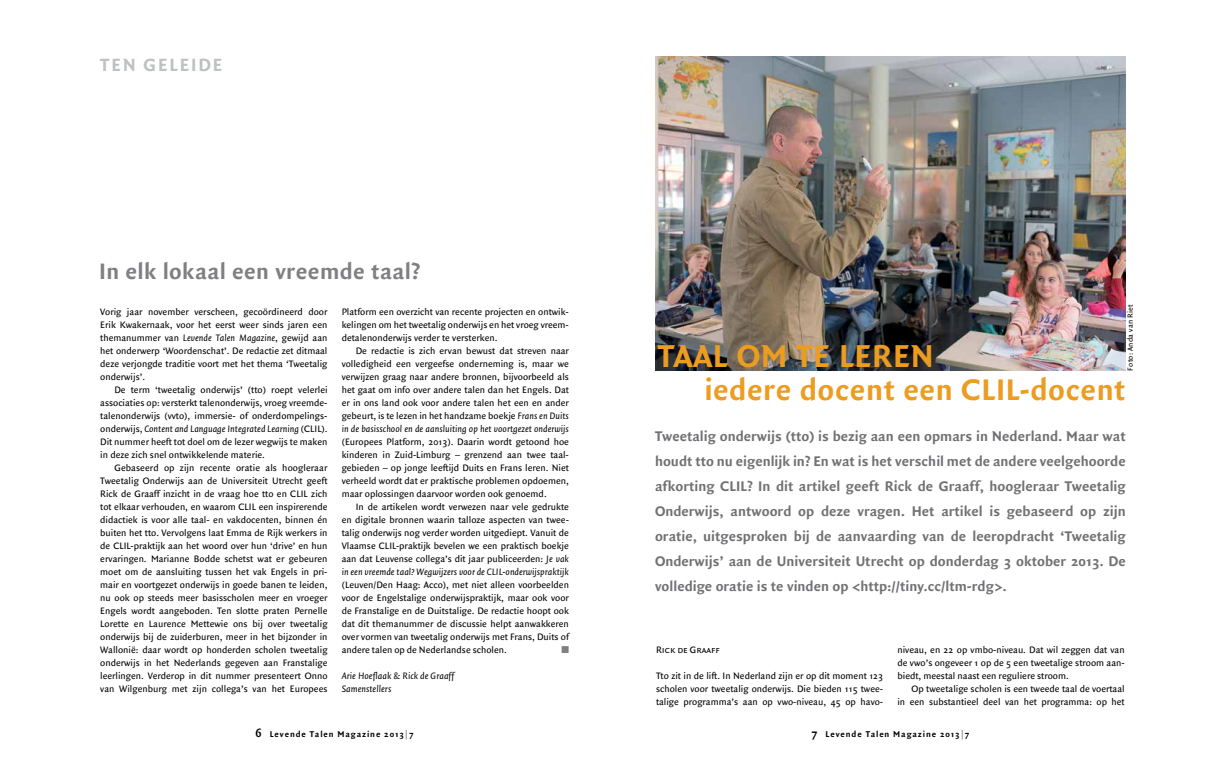
<style>
.page{position:relative;width:1225px;height:766px;background:#fff}
.page>*{position:absolute;margin:0;border:0;box-sizing:border-box;transform-origin:0 0}
.t1{font:700 34px "Quadraat Sans";letter-spacing:.015em;color:#ec9c20}
.t2{font:700 32px "Quadraat Sans";letter-spacing:.015em;color:#ec9c20}
.t3{font:700 24px "Quadraat Sans";letter-spacing:.015em;color:#807f83}
.t4{font:700 19px "Quadraat Sans";letter-spacing:.1em;color:#bec0c2}
.t5{font:700 15px/25px "Quadraat Sans";color:#717073;text-align:justify}
.t6{font:10px/13px "Quadraat Sans";color:#000;text-align:justify}
.t7{font:italic 10px/13px "Quadraat Sans";color:#000}
.t8{font:10px "Quadraat Sans Caps";color:#000}
.t9{font:10px "Zapf Dingbats ITC";color:#807f83}
.t10{font:700 9px "Quadraat Sans";letter-spacing:.1em;color:#000}
.t11{font:8px "Quadraat Sans";letter-spacing:.025em;color:#000}
.s1{font-style:italic}
.s2{font-size:12px}
.s3{color:#919195}
</style>
<div class="page">
<img style="left:655px;top:57px;width:470px;height:314px">
<h3 class="t4" style="left:100px;top:54px;width:124px">TEN GELEIDE</h3>
<h3 class="t3" style="left:99px;top:258px;width:322px">In elk lokaal een vreemde taal?</h3>
<p class="t6" style="left:100px;top:305px;width:229px">Vorig jaar november verscheen, gecoördineerd door Erik Kwakernaak, voor het eerst weer sinds jaren een themanummer van <span class="s1">Levende Talen Magazine</span>, gewijd aan het onderwerp ‘Woordenschat’. De redactie zet ditmaal deze verjongde traditie voort met het thema ‘Tweetalig onderwijs’.</p>
<p class="t6" style="left:100px;top:383px;width:229px;text-indent:14px">De term ‘tweetalig onderwijs’ (tto) roept velerlei associaties op: versterkt talenonderwijs, vroeg vreemde&shy;talenonderwijs (vvto), immersie- of onderdompelings&shy;onderwijs, <span class="s1">Content and Language Integrated Learning</span> (CLIL).<br>Dit nummer heeft tot doel om de lezer wegwijs te maken in deze zich snel ontwikkelende materie.</p>
<p class="t6" style="left:100px;top:461px;width:229px;text-indent:14px">Gebaseerd op zijn recente oratie als hoogleraar Tweetalig Onderwijs aan de Universiteit Utrecht geeft Rick de Graaff inzicht in de vraag hoe tto en CLIL zich tot elkaar verhouden, en waarom CLIL een inspirerende didactiek is voor alle taal- en vakdocenten, binnen én buiten het tto. Vervolgens laat Emma de Rijk werkers in de CLIL-praktijk aan het woord over hun ‘drive’ en hun ervaringen. Marianne Bodde schetst wat er gebeuren moet om de aansluiting tussen het vak Engels in pri&shy;mair en voortgezet onderwijs in goede banen te leiden, nu ook op steeds meer basisscholen meer en vroeger Engels wordt aangeboden. Ten slotte praten Pernelle Lorette en Laurence Mettewie ons bij over tweetalig onderwijs bij de zuiderburen, meer in het bijzonder in Wallonië: daar wordt op honderden scholen tweetalig onderwijs in het Nederlands gegeven aan Franstalige leerlingen. Verderop in dit nummer presenteert Onno van Wilgenburg met zijn collega’s van het Europees</p>
<p class="t6" style="left:342px;top:305px;width:229px">Platform een overzicht van recente projecten en ontwik&shy;kelingen om het tweetalig onderwijs en het vroeg vreem&shy;detalenonderwijs verder te versterken.</p>
<p class="t6" style="left:342px;top:344px;width:229px;text-indent:14px">De redactie is zich ervan bewust dat streven naar volledigheid een vergeefse onderneming is, maar we verwijzen graag naar andere bronnen, bijvoorbeeld als het gaat om info over andere talen dan het Engels. Dat er in ons land ook voor andere talen het een en ander gebeurt, is te lezen in het handzame boekje <span class="s1">Frans en Duits in de basisschool en de aansluiting op het voortgezet onderwijs</span></p>
<p class="t6" style="left:342px;top:435px;width:229px">(Europees Platform, 2013). Daarin wordt getoond hoe kinderen in Zuid-Limburg – grenzend aan twee taal&shy;gebieden – op jonge leeftijd Duits en Frans leren. Niet verheeld wordt dat er praktische problemen opdoemen, maar oplossingen daarvoor worden ook genoemd.</p>
<p class="t6" style="left:342px;top:500px;width:229px;text-indent:14px">In de artikelen wordt verwezen naar vele gedrukte en digitale bronnen waarin talloze aspecten van twee&shy;talig onderwijs nog verder worden uitgediept. Vanuit de Vlaamse CLIL-praktijk bevelen we een praktisch boekje aan dat Leuvense collega’s dit jaar publiceerden: <span class="s1">Je vak in een vreemde taal? Wegwijzers voor de CLIL-onderwijspraktijk</span></p>
<p class="t6" style="left:342px;top:578px;width:229px">(Leuven/Den Haag: Acco), met niet alleen voorbeelden voor de Engelstalige onderwijspraktijk, maar ook voor de Franstalige en de Duitstalige. De redactie hoopt ook dat dit themanummer de discussie helpt aanwakkeren over vormen van tweetalig onderwijs met Frans, Duits of andere talen op de Nederlandse scholen.</p>
<p class="t9" style="left:561px;top:644px;width:9px">■</p>
<p class="t7" style="left:342px;top:669px;width:114px">Arie Hoeflaak &amp; Rick de Graaff<br>Samenstellers</p>
<h1 class="t1" style="left:658px;top:337px;width:277px">TAAL OM TE LEREN</h1>
<p class="t11" style="left:1125px;top:370px;width:68px;rotate:-90deg">Foto: Anda van Riet</p>
<h2 class="t2" style="left:704px;top:372px;width:423px">iedere docent een CLIL-docent</h2>
<p class="t5" style="left:655px;top:424px;width:472px">Tweetalig onderwijs (tto) is bezig aan een opmars in Nederland. Maar wat houdt tto nu eigenlijk in? En wat is het verschil met de andere veelgehoorde afkorting CLIL? In dit artikel geeft Rick de Graaff, hoogleraar Tweetalig Onderwijs, antwoord op deze vragen. Het artikel is gebaseerd op zijn oratie, uitgesproken bij de aanvaarding van de leeropdracht ‘Tweetalig Onderwijs’ aan de Universiteit Utrecht op donderdag 3 oktober 2013. De volledige oratie is te vinden op &lt;http://tiny.cc/ltm-rdg&gt;.</p>
<p class="t8" style="left:656px;top:643px;width:65px">Rick de Graaff</p>
<p class="t6" style="left:656px;top:669px;width:229px">Tto zit in de lift. In Nederland zijn er op dit moment 123 scholen voor tweetalig onderwijs. Die bieden 115 twee&shy;talige programma’s aan op vwo-niveau, 45 op havo-</p>
<p class="t6" style="left:897px;top:643px;width:229px">niveau, en 22 op vmbo-niveau. Dat wil zeggen dat van de vwo’s ongeveer 1 op de 5 een tweetalige stroom aan&shy;biedt, meestal naast een reguliere stroom.</p>
<p class="t6" style="left:897px;top:682px;width:229px;text-align:right">Op tweetalige scholen is een tweede taal de voertaal<br>in een substantieel deel van het programma: op het</p>
<p class="t10" style="left:255px;top:729px;width:160px"><span class="s2">6</span> Levende Talen Magazine 2013<span class="s3">|</span>7</p>
<p class="t10" style="left:811px;top:729px;width:160px"><span class="s2">7</span> Levende Talen Magazine 2013<span class="s3">|</span>7</p>
</div>
